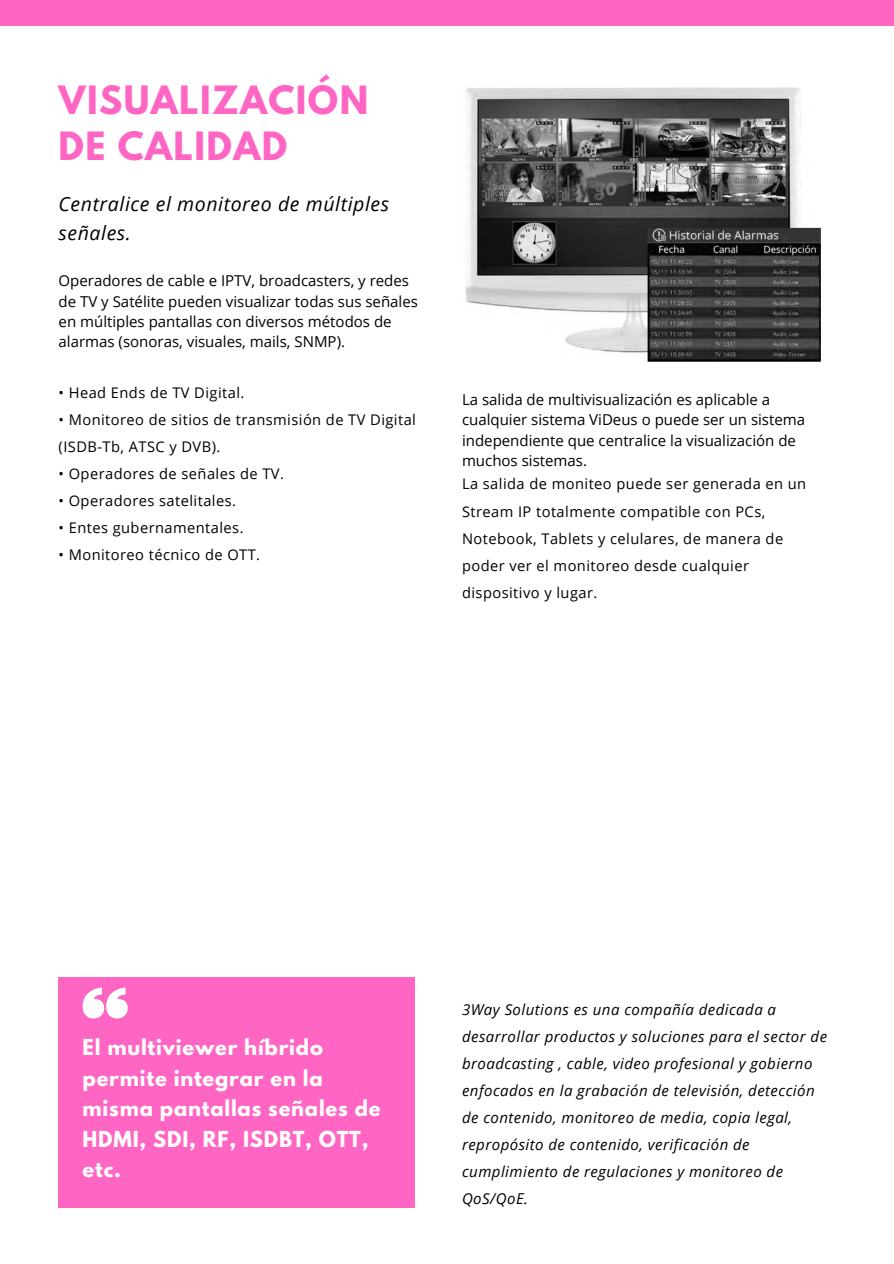
<style>
.page{position:relative;width:894px;height:1264px;background:#fff}
.page>*{position:absolute;margin:0;border:0;box-sizing:border-box;transform-origin:0 0}
.t1{font:700 34.5px/46.2px "League Spartan";letter-spacing:.04em;color:#ff66c4}
.t2{font:700 19.5px/30.5px "League Spartan";letter-spacing:.04em;color:#fff}
.t3{font:italic 19.5px/28.2px "Open Sans";letter-spacing:.03em;color:#000}
.t4{font:15px/20.2px "Open Sans";color:#000}
.t5{font:italic 15px/27px "Open Sans";letter-spacing:.03em;color:#000}
.t6{font:14.7px/27px "Open Sans";letter-spacing:.03em;color:#000}
</style>
<div class="page">
<div style="left:0;top:0;width:893px;height:25px;background:#ff66c4"></div>
<div style="left:59px;top:977px;width:355px;height:230px;background:#ff66c4"></div>
<svg style="left:83px;top:987px;width:45px;height:31px"></svg>
<img style="left:465px;top:87px;width:356px;height:275px">
<h1 class="t1" style="left:59px;top:81px;width:311px">VISUALIZACIÓN<br>DE CALIDAD</h1>
<h2 class="t3" style="left:59px;top:190px;width:332px">Centralice el monitoreo de múltiples señales.</h2>
<p class="t4" style="left:59px;top:270px;width:361px">Operadores de cable e IPTV, broadcasters, y redes de TV y Satélite pueden visualizar todas sus señales en múltiples pantallas con diversos métodos de alarmas (sonoras, visuales, mails, SNMP).</p>
<p class="t6" style="left:59px;top:379px;width:187px">• Head Ends de TV Digital.</p>
<p class="t6" style="left:59px;top:406px;width:359px">• Monitoreo de sitios de transmisión de TV Digital (ISDB-Tb, ATSC y DVB).</p>
<p class="t6" style="left:59px;top:460px;width:227px">• Operadores de señales de TV.</p>
<p class="t6" style="left:59px;top:487px;width:179px">• Operadores satelitales.</p>
<p class="t6" style="left:59px;top:514px;width:186px">• Entes gubernamentales.</p>
<p class="t6" style="left:59px;top:541px;width:203px">• Monitoreo técnico de OTT.</p>
<p class="t4" style="left:462px;top:389px;width:344px">La salida de multivisualización es aplicable a cualquier sistema ViDeus o puede ser un sistema independiente que centralice la visualización de muchos sistemas.</p>
<p class="t6" style="left:462px;top:470px;width:345px">La salida de moniteo puede ser generada en un Stream IP totalmente compatible con PCs, Notebook, Tablets y celulares, de manera de poder ver el monitoreo desde cualquier dispositivo y lugar.</p>
<h2 class="t2" style="left:83px;top:1034px;width:299px">El multiviewer híbrido permite integrar en la misma pantallas señales de<br>HDMI, SDI, RF, ISDBT, OTT, etc.</h2>
<p class="t5" style="left:462px;top:995px;width:366px">3Way Solutions es una compañía dedicada a desarrollar productos y soluciones para el sector de broadcasting , cable, video profesional y gobierno enfocados en la grabación de televisión, detección de contenido, monitoreo de media, copia legal, repropósito de contenido, verificación de cumplimiento de regulaciones y monitoreo de QoS/QoE.</p>
</div>
